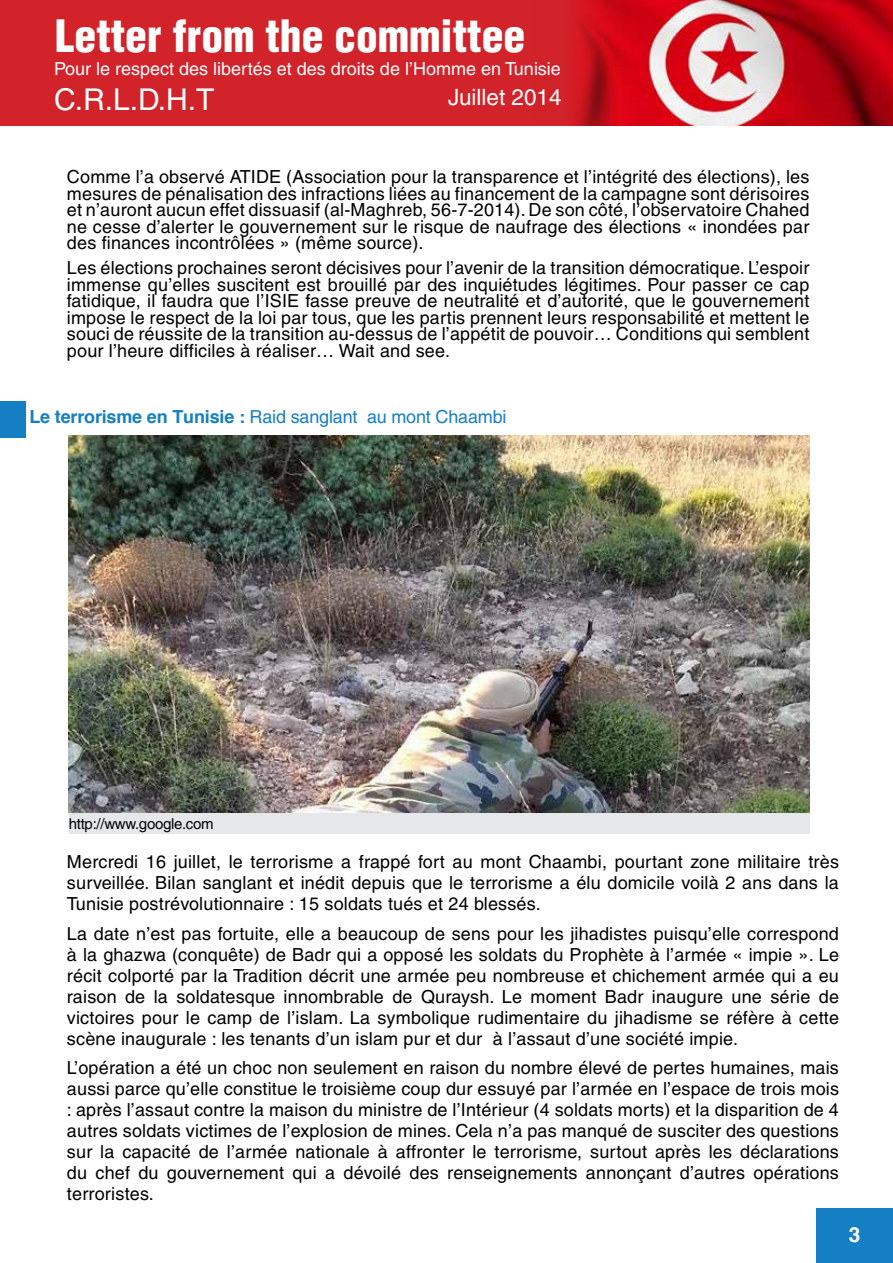
<style>
.page{position:relative;width:893px;height:1263px;background:#fff}
.page>*{position:absolute;margin:0;border:0;box-sizing:border-box;transform-origin:0 0}
.t1{font:900 condensed 43.5px "Helvetica";color:#fff}
.t2{font:30px "Helvetica";color:#fff}
.t3{font:22.5px "Helvetica";color:#fff}
.t4{font:700 21px "Helvetica CE";color:#fff}
.t5{font:18px/21px "Helvetica";letter-spacing:.01em;color:#000;text-align:justify}
.t6{font:18px "Helvetica";color:#fff}
.t7{font:18px "Helvetica";letter-spacing:-.01em;color:#157fc3}
.t8{font:15px "Helvetica";letter-spacing:-.02em;color:#000}
.s1{font-weight:700}
</style>
<div class="page">
<div style="left:816px;top:1209px;width:77px;height:54px;background:#157fc3"></div>
<div style="left:0;top:0;width:893px;height:126px;background:#d2232a"></div>
<img style="left:578px;top:0;width:315px;height:126px">
<svg style="left:577px;top:0;width:72px;height:125px;background:#cc0816"></svg>
<div style="left:0;top:401px;width:26px;height:37px;background:#157fc3"></div>
<img style="left:69px;top:436px;width:740px;height:377px">
<div style="left:69px;top:813px;width:740px;height:20px;background:#e6e7e8"></div>
<h1 class="t1" style="left:55px;top:8px;width:471px">Letter from the committee</h1>
<p class="t6" style="left:54px;top:59px;width:508px">Pour le respect des libertés et des droits de l’Homme en Tunisie</p>
<h2 class="t2" style="left:54px;top:82px;width:162px">C.R.L.D.H.T</h2>
<p class="t3" style="left:448px;top:84px;width:115px">Juillet 2014</p>
<p class="t5" style="left:67px;top:168px;width:744px;line-height:16.5px">Comme l’a observé ATIDE (Association pour la transparence et l’intégrité des élections), les mesures de pénalisation des infractions liées au financement de la campagne sont dérisoires et n’auront aucun effet dissuasif (al-Maghreb, 56-7-2014). De son côté, l’observatoire Chahed ne cesse d’alerter le gouvernement sur le risque de naufrage des élections « inondées par des finances incontrôlées » (même source).</p>
<p class="t5" style="left:67px;top:259px;width:744px;line-height:16.5px">Les élections prochaines seront décisives pour l’avenir de la transition démocratique. L’espoir immense qu’elles suscitent est brouillé par des inquiétudes légitimes. Pour passer ce cap fatidique, il faudra que l’ISIE fasse preuve de neutralité et d’autorité, que le gouvernement impose le respect de la loi par tous, que les partis prennent leurs responsabilité et mettent le souci de réussite de la transition au-dessus de l’appétit de pouvoir… Conditions qui semblent pour l’heure difficiles à réaliser… Wait and see.</p>
<p class="t7" style="left:29px;top:406px;width:479px"><span class="s1">Le terrorisme en Tunisie :</span> Raid sanglant au mont Chaambi</p>
<p class="t8" style="left:69px;top:814px;width:146px">http://www.google.com</p>
<p class="t5" style="left:67px;top:851px;width:773px">Mercredi 16 juillet, le terrorisme a frappé fort au mont Chaambi, pourtant zone militaire très surveillée. Bilan sanglant et inédit depuis que le terrorisme a élu domicile voilà 2 ans dans la Tunisie postrévolutionnaire : 15 soldats tués et 24 blessés.</p>
<p class="t5" style="left:67px;top:923px;width:774px">La date n’est pas fortuite, elle a beaucoup de sens pour les jihadistes puisqu’elle correspond à la ghazwa (conquête) de Badr qui a opposé les soldats du Prophète à l’armée « impie ». Le récit colporté par la Tradition décrit une armée peu nombreuse et chichement armée qui a eu raison de la soldatesque innombrable de Quraysh. Le moment Badr inaugure une série de victoires pour le camp de l’islam. La symbolique rudimentaire du jihadisme se réfère à cette scène inaugurale : les tenants d’un islam pur et dur à l’assaut d’une société impie.</p>
<p class="t5" style="left:67px;top:1057px;width:774px">L’opération a été un choc non seulement en raison du nombre élevé de pertes humaines, mais aussi parce qu’elle constitue le troisième coup dur essuyé par l’armée en l’espace de trois mois : après l’assaut contre la maison du ministre de l’Intérieur (4 soldats morts) et la disparition de 4 autres soldats victimes de l’explosion de mines. Cela n’a pas manqué de susciter des questions sur la capacité de l’armée nationale à affronter le terrorisme, surtout après les déclarations du chef du gouvernement qui a dévoilé des renseignements annonçant d’autres opérations terroristes.</p>
<p class="t4" style="left:849px;top:1221px;width:13px">3</p>
</div>
